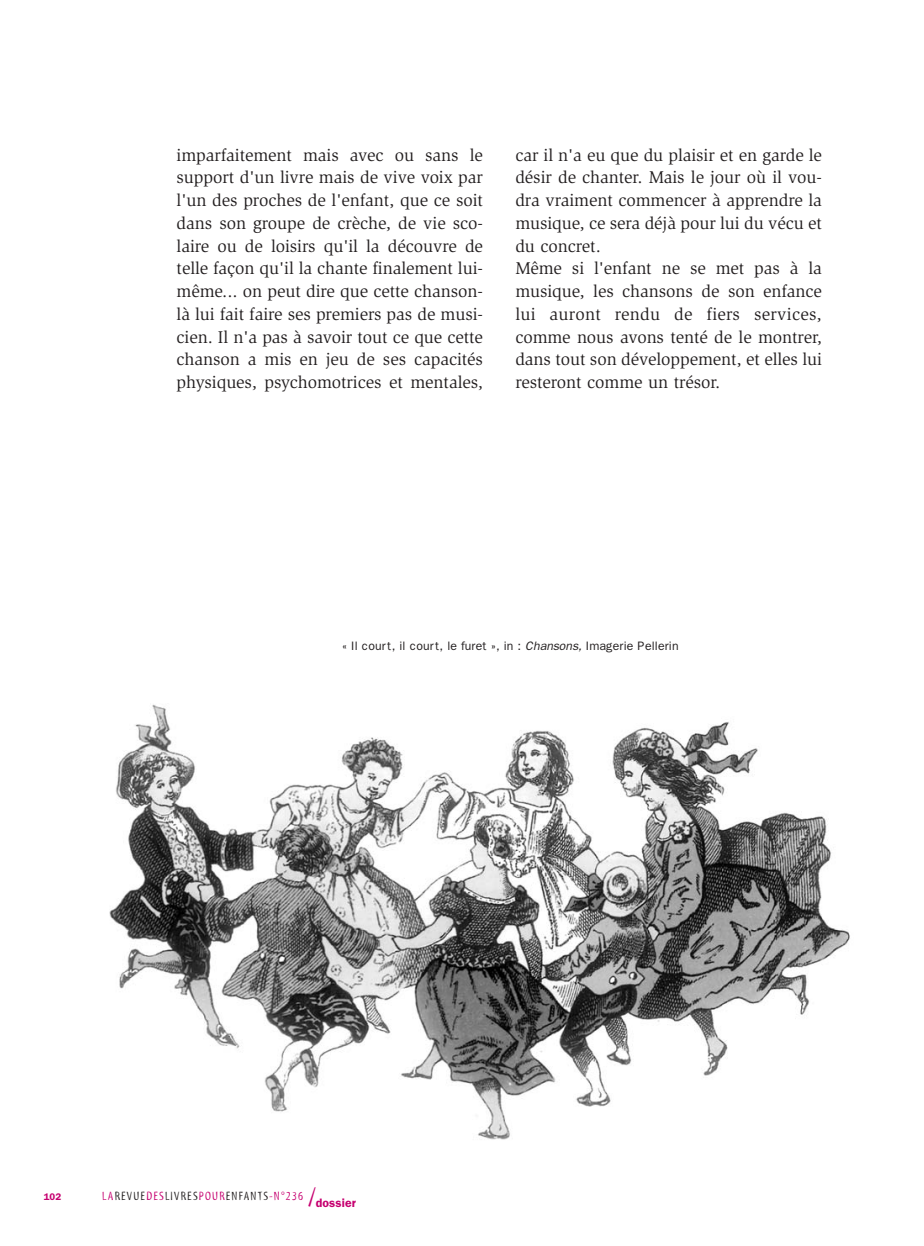
<style>
.page{position:relative;width:924px;height:1246px;background:#fff}
.page>*{position:absolute;margin:0;border:0;box-sizing:border-box;transform-origin:0 0}
.t1{font:17.5px/22.8px "Slimbach";letter-spacing:-.005em;color:#231f20;text-align:justify}
.t2{font:12.25px "Franklin Gothic";color:#231f20}
.t3{font:12.25px "Myriad Tilt";letter-spacing:.1em;color:#231f20}
.t4{font:600 9.62px "Franklin Gothic";color:#c60170}
.s1{font-style:italic}
.s2{color:#c60170}
.s3{font-size:26.25px;color:#c60170}
.s4{font-family:"Franklin Gothic";font-weight:600;color:#c60170}
</style>
<div class="page">
<svg style="left:109px;top:704px;width:741px;height:436px"></svg>
<p class="t1" style="left:177px;top:145px;width:308px">imparfaitement mais avec ou sans le support d'un livre mais de vive voix par l'un des proches de l'enfant, que ce soit dans son groupe de crèche, de vie sco&shy;laire ou de loisirs qu'il la découvre de telle façon qu'il la chante finalement lui&shy;même... on peut dire que cette chanson&shy;là lui fait faire ses premiers pas de musi&shy;cien. Il n'a pas à savoir tout ce que cette chanson a mis en jeu de ses capacités physiques, psychomotrices et mentales,</p>
<p class="t1" style="left:515px;top:145px;width:308px;text-align:left">car il n'a eu que du plaisir et en garde le désir de chanter. Mais le jour où il vou&shy;dra vraiment commencer à apprendre la musique, ce sera déjà pour lui du vécu et du concret.<br>Même si l'enfant ne se met pas à la musique, les chansons de son enfance lui auront rendu de fiers services, comme nous avons tenté de le montrer, dans tout son développement, et elles lui resteront comme un trésor.</p>
<p class="t2" style="left:342px;top:639px;width:338px">« Il court, il court, le furet », in : <span class="s1">Chansons,</span> Imagerie Pellerin</p>
<p class="t4" style="left:44px;top:1191px;width:19px">102</p>
<p class="t3" style="left:102px;top:1191px;width:255px"><span class="s2">LA</span>REVUE<span class="s2">DES</span>LIVRES<span class="s2">POUR</span>ENFANTS<span class="s2">-N°236</span> <span class="s3">/</span><span class="s4">dossier</span></p>
</div>
